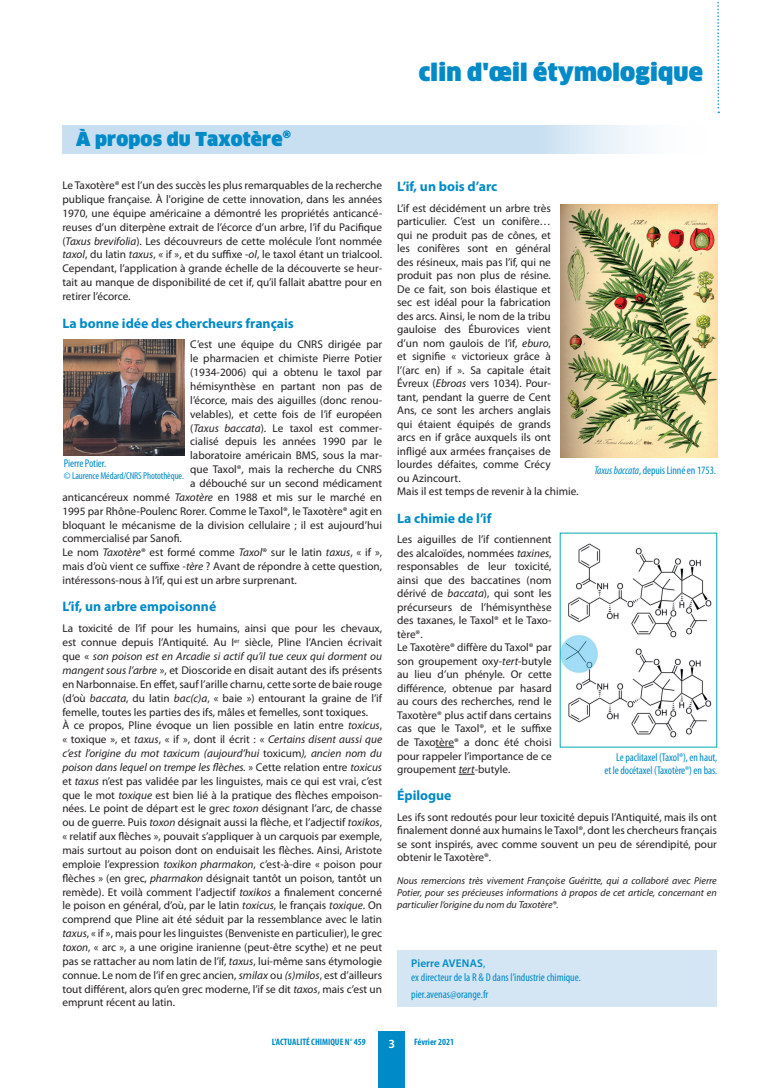
<style>
.page{position:relative;width:780px;height:1088px;background:#fff}
.page>*{position:absolute;margin:0;border:0;box-sizing:border-box;transform-origin:0 0}
.t1{font:900 23.75px "Clan";letter-spacing:.01em;color:#008ac7}
.t2{font:900 18.75px "Clan";letter-spacing:.01em;color:#008ac7}
.t3{font:700 13.75px "Myriad Pro";color:#008ac7}
.t4{font:600 12.5px "Myriad Pro";color:#fff}
.t5{font:11.25px/13.5px "Myriad Pro";color:#231f20}
.t6{font:condensed 11.25px/13.5px "Myriad Pro";letter-spacing:-.01em;color:#008ac7}
.t7{font:italic 10px/12px "Myriad Pro";color:#231f20;text-align:justify}
.t8{font:condensed 10px "Myriad Pro";letter-spacing:-.01em;color:#008ac7}
.t9{font:700 condensed 9.38px "Myriad Pro";color:#008ac7}
.s1{font-style:italic}
.s2{font-weight:600;font-stretch:normal}
.s3{font-stretch:normal}
</style>
<div class="page">
<div style="left:378px;top:1031px;width:27px;height:57px;background:#008ac7"></div>
<svg style="left:717px;top:2px;width:2px;height:111px"></svg>
<svg style="left:435px;top:747px;width:19px;height:1px"></svg>
<svg style="left:458px;top:774px;width:16px;height:1px"></svg>
<svg style="left:62px;top:125px;width:580px;height:28px;fill:#c7dff1"></svg>
<div style="left:397px;top:950px;width:319px;height:56px;background:#d4e6f4"></div>
<img style="left:561px;top:543px;width:151px;height:195px">
<img style="left:64px;top:339px;width:121px;height:116px">
<img style="left:560px;top:204px;width:157px;height:253px">
<h1 class="t1" style="left:419px;top:58px;width:286px">clin d'œil étymologique</h1>
<h2 class="t2" style="left:76px;top:128px;width:216px">À propos du Taxotère®</h2>
<p class="t5" style="left:62px;top:178px;width:321px;line-height:13.9px;text-align:justify">Le Taxotère® est l’un des succès les plus remarquables de la recherche publique française. à l'origine de cette innovation, dans les années 1970, une équipe américaine a démontré les propriétés anticancé&shy;reuses d’un diterpène extrait de l’écorce d’un arbre, l’if du Pacifique (<span class="s1">Taxus brevifolia</span>). Les découvreurs de cette molécule l’ont nommée <span class="s1">taxol</span>, du latin <span class="s1">taxus</span>, « if », et du suffixe -<span class="s1">ol</span>, le taxol étant un trialcool.<br>Cependant, l’application à grande échelle de la découverte se heur&shy;tait au manque de disponibilité de cet if, qu’il fallait abattre pour en retirer l’écorce.</p>
<p class="t3" style="left:62px;top:314px;width:233px">La bonne idée des chercheurs français</p>
<p class="t5" style="left:190px;top:338px;width:193px">C’est une équipe du CNRS dirigée par</p>
<p class="t5" style="left:190px;top:352px;width:193px">le pharmacien et chimiste Pierre Potier</p>
<p class="t5" style="left:190px;top:365px;width:193px">(1934-2006) qui a obtenu le taxol par</p>
<p class="t5" style="left:190px;top:379px;width:193px">hémisynthèse en partant non pas de</p>
<p class="t5" style="left:190px;top:393px;width:193px">l’écorce, mais des aiguilles (donc renou-</p>
<p class="t5" style="left:190px;top:407px;width:193px">velables), et cette fois de l’if européen</p>
<p class="t5" style="left:190px;top:421px;width:193px">(<span class="s1">Taxus baccata</span>). Le taxol est commer-</p>
<p class="t5" style="left:190px;top:435px;width:193px">cialisé depuis les années 1990 par le</p>
<p class="t5" style="left:190px;top:448px;width:193px">laboratoire américain BMS, sous la mar-</p>
<p class="t5" style="left:190px;top:462px;width:193px">que Taxol®, mais la recherche du CNRS</p>
<p class="t5" style="left:190px;top:476px;width:193px">a débouché sur un second médicament</p>
<p class="t5" style="left:62px;top:490px;width:321px">anticancéreux nommé <span class="s1">Taxotère</span> en 1988 et mis sur le marché en</p>
<p class="t5" style="left:62px;top:504px;width:321px">1995 par Rhône-Poulenc Rorer. Comme le Taxol®, le Taxotère® agit en</p>
<p class="t5" style="left:62px;top:518px;width:321px">bloquant le mécanisme de la division cellulaire ; il est aujourd’hui</p>
<p class="t5" style="left:62px;top:532px;width:121px">commercialisé par Sanofi.</p>
<p class="t5" style="left:62px;top:545px;width:321px">Le nom <span class="s1">Taxotère</span>® est formé comme <span class="s1">Taxol</span>® sur le latin <span class="s1">taxus</span>, « if »,</p>
<p class="t5" style="left:62px;top:559px;width:321px">mais d’où vient ce suffixe -<span class="s1">tère</span> ? Avant de répondre à cette question,</p>
<p class="t5" style="left:62px;top:573px;width:236px">intéressons-nous à l’if, qui est un arbre surprenant.</p>
<p class="t3" style="left:62px;top:598px;width:155px">L’if, un arbre empoisonné</p>
<p class="t5" style="left:62px;top:621px;width:321px;line-height:13.9px">La toxicité de l’if pour les humains, ainsi que pour les chevaux, est connue depuis l’Antiquité. Au I<sup>er</sup> siècle, Pline l’Ancien écrivait que « <span class="s1">son poison est en Arcadie si actif qu’il tue ceux qui dorment ou mangent sous l’arbre</span> », et Dioscoride en disait autant des ifs présents en Narbonnaise. En effet, sauf l’arille charnu, cette sorte de baie rouge (d’où <span class="s1">baccata</span>, du latin <span class="s1">bac(c)a</span>, « baie ») entourant la graine de l’if femelle, toutes les parties des ifs, mâles et femelles, sont toxiques.<br>À ce propos, Pline évoque un lien possible en latin entre <span class="s1">toxicus</span>, « toxique », et <span class="s1">taxus</span>, « if », dont il écrit : « <span class="s1">Certains disent aussi que c’est l’origine du mot taxicum (aujourd’hui</span> toxicum<span class="s1">), ancien nom du poison dans lequel on trempe les flèches.</span> » Cette relation entre <span class="s1">toxicus </span>et <span class="s1">taxus</span> n’est pas validée par les linguistes, mais ce qui est vrai, c’est que le mot <span class="s1">toxique</span> est bien lié à la pratique des flèches empoison&shy;nées. Le point de départ est le grec <span class="s1">toxon</span> désignant l’arc, de chasse ou de guerre. Puis <span class="s1">toxon</span> désignait aussi la flèche, et l’adjectif <span class="s1">toxikos</span>, « relatif aux flèches », pouvait s’appliquer à un carquois par exemple, mais surtout au poison dont on enduisait les flèches. Ainsi, Aristote emploie l’expression <span class="s1">toxikon pharmakon</span>, c’est-à-dire « poison pour flèches » (en grec, <span class="s1">pharmakon</span> désignait tantôt un poison, tantôt un remède). Et voilà comment l’adjectif <span class="s1">toxikos</span> a finalement concerné le poison en général, d’où, par le latin <span class="s1">toxicus</span>, le français <span class="s1">toxique</span>. On comprend que Pline ait été séduit par la ressemblance avec le latin <span class="s1">taxus</span>, « if », mais pour les linguistes (Benveniste en particulier), le grec <span class="s1">toxon</span>, « arc », a une origine iranienne (peut-être scythe) et ne peut pas se rattacher au nom latin de l’if, <span class="s1">taxus</span>, lui-même sans étymologie connue. Le nom de l’if en grec ancien, <span class="s1">smilax</span> ou <span class="s1">(s)milos</span>, est d’ailleurs tout différent, alors qu’en grec moderne, l’if se dit <span class="s1">taxos</span>, mais c’est un emprunt récent au latin.</p>
<p class="t6" style="left:64px;top:456px;width:44px">Pierre Potier.</p>
<p class="t8" style="left:64px;top:469px;width:122px">© Laurence Médard/CNRS Photothèque.</p>
<p class="t3" style="left:397px;top:177px;width:102px">L’if, un bois d’arc</p>
<p class="t5" style="left:397px;top:201px;width:183px">L’if est décidément un arbre très particulier. C’est un conifère…<br>qui ne produit pas de cônes, et<br>les conifères sont en général<br>des résineux, mais pas l’if, qui ne produit pas non plus de résine.<br>De ce fait, son bois élastique et<br>sec est idéal pour la fabrication<br>des arcs. Ainsi, le nom de la tribu gauloise des Éburovices vient<br>d’un nom gaulois de l’if, <span class="s1">eburo</span>,<br>et signifie « victorieux grâce à<br>l’(arc en) if ». Sa capitale était<br>Évreux (<span class="s1">Ebroas</span> vers 1034). Pour-<br>tant, pendant la guerre de Cent<br>Ans, ce sont les archers anglais<br>qui étaient équipés de grands<br>arcs en if grâce auxquels ils ont infligé aux armées françaises de lourdes défaites, comme Crécy<br>ou Azincourt.<br>Mais il est temps de revenir à la chimie.</p>
<p class="t3" style="left:397px;top:509px;width:96px">La chimie de l’if</p>
<p class="t5" style="left:397px;top:533px;width:156px">Les aiguilles de l’if contiennent des alcaloïdes, nommées <span class="s1">taxines</span>, responsables de leur toxicité, ainsi que des baccatines (nom dérivé de <span class="s1">baccata</span>), qui sont les précurseurs de l’hémisynthèse des taxanes, le Taxol® et le Taxo&shy;tère®.<br>Le Taxotère® diffère du Taxol® par son groupement oxy-<span class="s1">tert</span>-butyle au lieu d’un phényle. Or cette différence, obtenue par hasard au cours des recherches, rend le<br>Taxotère® plus actif dans certains cas que le Taxol®, et le suffixe de Taxotère® a donc été choisi pour rappeler l’importance de ce groupement <span class="s1">tert</span>-butyle.</p>
<p class="t3" style="left:397px;top:787px;width:56px">Épilogue</p>
<p class="t5" style="left:397px;top:810px;width:321px;text-align:justify">Les ifs sont redoutés pour leur toxicité depuis l’Antiquité, mais ils ont finalement donné aux humains le Taxol®, dont les chercheurs français se sont inspirés, avec comme souvent un peu de sérendipité, pour obtenir le Taxotère®.</p>
<p class="t7" style="left:397px;top:874px;width:321px">Nous remercions très vivement Françoise Guéritte, qui a collaboré avec Pierre Potier, pour ses précieuses informations à propos de cet article, concernant en particulier l’origine du nom du Taxotère®.</p>
<p class="t6" style="left:594px;top:463px;width:123px"><span class="s1">Taxus baccata</span>, depuis Linné en 1753.</p>
<p class="t6" style="left:604px;top:750px;width:114px;text-align:right">Le paclitaxel (Taxol®), en haut,<br>et le docétaxel (Taxotère®) en bas.</p>
<p class="t6" style="left:411px;top:957px;width:171px"><span class="s2">PIERRE AVENAS</span><span class="s3">,<br></span>ex directeur de la R &amp; D dans l’industrie chimique.</p>
<p class="t6" style="left:411px;top:987px;width:79px">pier.avenas@orange.fr</p>
<p class="t9" style="left:272px;top:1036px;width:95px">L'ACTUALITÉ CHIMIQUE N° 459</p>
<p class="t4" style="left:388px;top:1035px;width:8px">3</p>
<p class="t9" style="left:414px;top:1036px;width:42px">Février 2021</p>
</div>
